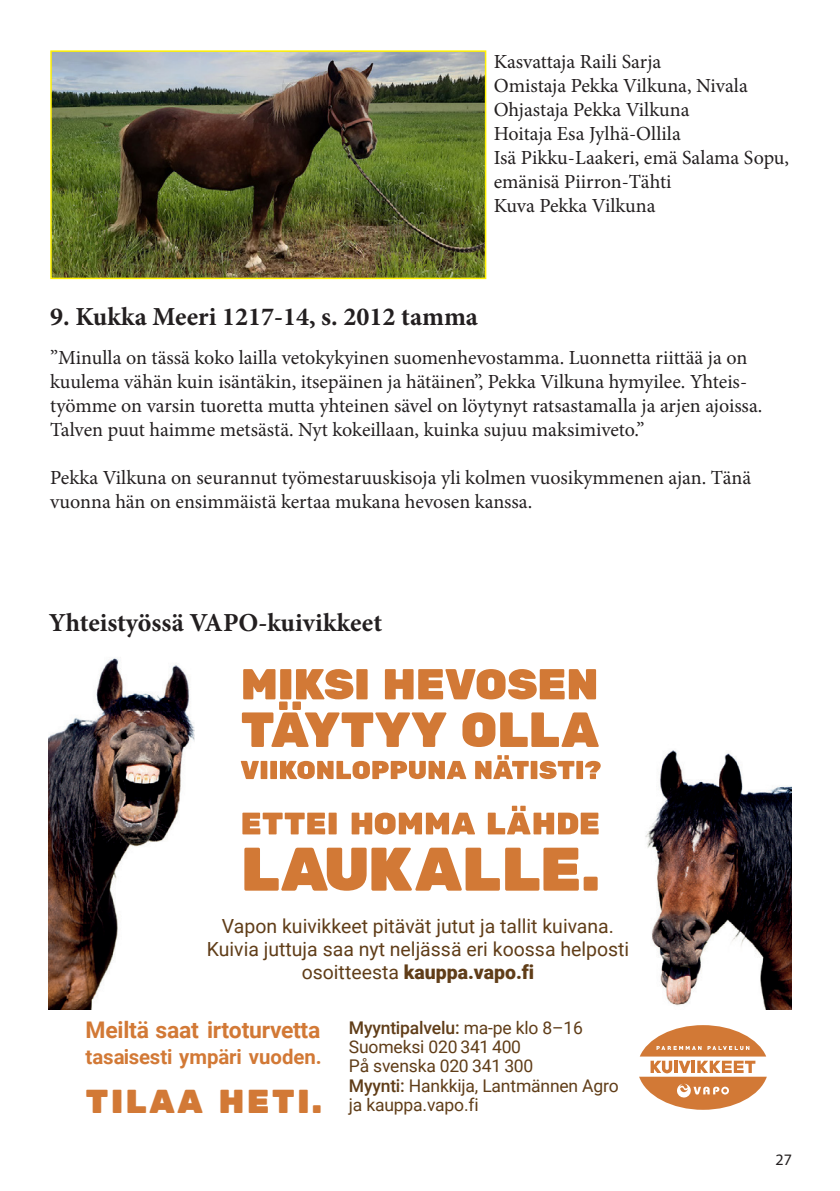
<style>
.page{position:relative;width:840px;height:1191px;background:#fff}
.page>*{position:absolute;margin:0;border:0;box-sizing:border-box;transform-origin:0 0}
.t1{font:33px "Rubik One";letter-spacing:.06em;color:#d27936}
.t2{font:700 26px "Minion Pro";color:#231f20}
.t3{font:700 23px "Roboto";letter-spacing:-.01em;color:#d27936}
.t4{font:700 20.4px "Roboto";letter-spacing:-.005em;color:#d27936}
.t5{font:20px/24px "Minion Pro";color:#231f20}
.t6{font:19.4px/23.4px "Roboto";color:#603d18;text-align:center}
.t7{font:17.4px/19.4px "Roboto";letter-spacing:-.01em;color:#603d18}
.t8{font:16px "Myriad Pro";color:#231f20}
.s1{font-weight:900}
.s2{font-weight:500}
</style>
<div class="page">
<img style="left:53px;top:53px;width:430px;height:223px">
<div style="left:50px;top:50px;width:436px;height:229px;border:2px solid #fff101"></div>
<img style="left:645px;top:750px;width:146px;height:259px">
<img style="left:48px;top:658px;width:146px;height:351px">
<svg style="left:639px;top:1025px;width:127px;height:84px"></svg>
<svg style="left:244px;top:847px;width:353px;height:43px"></svg>
<svg style="left:242px;top:805px;width:356px;height:29px"></svg>
<svg style="left:241px;top:755px;width:359px;height:24px"></svg>
<svg style="left:242px;top:669px;width:356px;height:78px"></svg>
<p class="t5" style="left:493px;top:50px;width:169px">Kasvattaja Raili Sarja</p>
<p class="t5" style="left:493px;top:74px;width:255px">Omistaja Pekka Vilkuna, Nivala</p>
<p class="t5" style="left:493px;top:98px;width:197px">Ohjastaja Pekka Vilkuna</p>
<p class="t5" style="left:493px;top:122px;width:188px">Hoitaja Esa Jylhä-Ollila</p>
<p class="t5" style="left:493px;top:146px;width:296px">Isä Pikku-Laakeri, emä Salama Sopu,</p>
<p class="t5" style="left:493px;top:170px;width:179px">emänisä Piirron-Tähti</p>
<p class="t5" style="left:493px;top:194px;width:163px">Kuva Pekka Vilkuna</p>
<p class="t2" style="left:50px;top:298px;width:429px">9. Kukka Meeri 1217-14, s. 2012 tamma</p>
<p class="t5" style="left:50px;top:346px;width:713px">”Minulla on tässä koko lailla vetokykyinen suomenhevostamma. Luonnetta riittää ja on kuulema vähän kuin isäntäkin, itsepäinen ja hätäinen”, Pekka Vilkuna hymyilee. Yhteis&shy;työmme on varsin tuoretta mutta yhteinen sävel on löytynyt ratsastamalla ja arjen ajoissa.<br>Talven puut haimme metsästä. Nyt kokeillaan, kuinka sujuu maksimiveto.”</p>
<p class="t5" style="left:50px;top:466px;width:702px">Pekka Vilkuna on seurannut työmestaruuskisoja yli kolmen vuosikymmenen ajan. Tänä vuonna hän on ensimmäistä kertaa mukana hevosen kanssa.</p>
<p class="t2" style="left:49px;top:604px;width:335px">Yhteistyössä VAPO-kuivikkeet</p>
<p class="t6" style="left:207px;top:913px;width:424px">Vapon kuivikkeet pitävät jutut ja tallit kuivana.<br>Kuivia juttuja saa nyt neljässä eri koossa helposti osoitteesta <span class="s1">kauppa.vapo.fi</span></p>
<p class="t7" style="left:349px;top:1017px;width:271px"><span class="s2">Myyntipalvelu:</span> ma-pe klo 8–16<br>Suomeksi 020 341 400<br>På svenska 020 341 300<br><span class="s2">Myynti:</span> Hankkija, Lantmännen Agro ja kauppa.vapo.fi</p>
<p class="t3" style="left:86px;top:1013px;width:236px">Meiltä saat irtoturvetta</p>
<p class="t4" style="left:86px;top:1042px;width:238px">tasaisesti ympäri vuoden.</p>
<p class="t1" style="left:86px;top:1082px;width:238px">TILAA HETI.</p>
<p class="t8" style="left:775px;top:1149px;width:18px">27</p>
</div>
